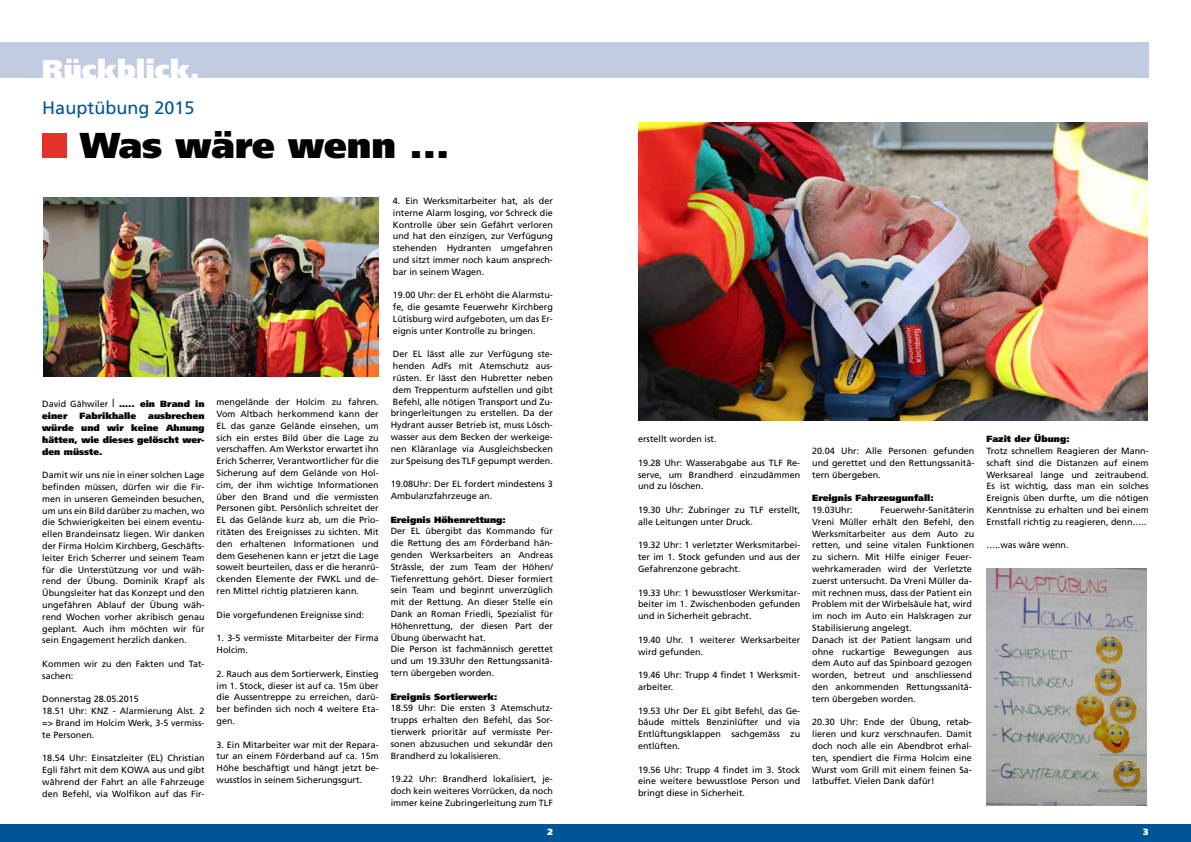
<style>
.page{position:relative;width:1191px;height:842px;background:#fff}
.page>*{position:absolute;margin:0;border:0;box-sizing:border-box;transform-origin:0 0}
.t1{font:900 36px "Frutiger";color:#000}
.t2{font:900 27px "Frutiger";color:#fff}
.t3{font:18px "Frutiger";color:#005596}
.t4{font:9px/11.8px "Frutiger";color:#000;text-align:justify}
.t5{font:900 9px/11.8px "Frutiger";color:#000}
.t6{font:900 9px "Frutiger";color:#fff}
.s1{font-weight:400}
.s2{font-family:"Times";font-weight:400;font-size:12px}
</style>
<div class="page">
<div style="left:0;top:824px;width:1191px;height:18px;background:#005596"></div>
<div style="left:0;top:43px;width:1148px;height:35px;background:#c1cce2"></div>
<div style="left:42px;top:133px;width:25px;height:25px;background:#e4312b"></div>
<img style="left:43px;top:197px;width:336px;height:179px">
<img style="left:986px;top:568px;width:160px;height:238px">
<img style="left:638px;top:123px;width:509px;height:298px">
<h2 class="t2" style="left:42px;top:53px;width:159px">Rückblick.</h2>
<h3 class="t3" style="left:42px;top:98px;width:154px">Hauptübung 2015</h3>
<h1 class="t1" style="left:80px;top:123px;width:371px">Was wäre wenn ...</h1>
<p class="t5" style="left:42px;top:398px;width:164px"><span class="s1">David Gähwiler</span> <span class="s2">|</span> ….. ein Brand in einer</p>
<p class="t5" style="left:42px;top:410px;width:164px;text-align:justify;text-indent:106px">ausbrechen würde und wir keine Ahnung hätten, wie dieses gelöscht wer&shy;den müsste.</p>
<p class="t4" style="left:42px;top:469px;width:164px">Damit wir uns nie in einer solchen Lage befinden müssen, dürfen wir die Fir&shy;men in unseren Gemeinden besuchen, um uns ein Bild darüber zu machen, wo die Schwierigkeiten bei einem eventu&shy;ellen Brandeinsatz liegen. Wir danken der Firma Holcim Kirchberg, Geschäfts&shy;leiter Erich Scherrer und seinem Team für die Unterstützung vor und wäh&shy;rend der Übung. Dominik Krapf als Übungsleiter hat das Konzept und den ungefähren Ablauf der Übung wäh&shy;rend Wochen vorher akribisch genau geplant. Auch ihm möchten wir für sein Engagement herzlich danken.</p>
<p class="t4" style="left:42px;top:658px;width:164px">Kommen wir zu den Fakten und Tat&shy;sachen:</p>
<p class="t4" style="left:42px;top:693px;width:164px;text-align:left">Donnerstag 28.05.2015<br>18.51 Uhr: KNZ - Alarmierung Alst. 2 =&gt; Brand im Holcim Werk, 3-5 vermiss&shy;te Personen.</p>
<p class="t4" style="left:42px;top:752px;width:164px">18.54 Uhr: Einsatzleiter (EL) Christian Egli fährt mit dem KOWA aus und gibt während der Fahrt an alle Fahrzeuge den Befehl, via Wolfikon auf das Fir-</p>
<p class="t5" style="left:80px;top:410px;width:58px">Fabrikhalle</p>
<p class="t4" style="left:216px;top:396px;width:164px">mengelände der Holcim zu fahren.<br>Vom Altbach herkommend kann der EL das ganze Gelände einsehen, um sich ein erstes Bild über die Lage zu verschaffen. Am Werkstor erwartet ihn Erich Scherrer, Verantwortlicher für die Sicherung auf dem Gelände von Hol&shy;cim, der ihm wichtige Informationen über den Brand und die vermissten Personen gibt. Persönlich schreitet der EL das Gelände kurz ab, um die Prio&shy;ritäten des Ereignisses zu sichten. Mit den erhaltenen Informationen und dem Gesehenen kann er jetzt die Lage soweit beurteilen, dass er die heranrü&shy;ckenden Elemente der FWKL und de&shy;ren Mittel richtig platzieren kann.</p>
<p class="t4" style="left:216px;top:609px;width:149px">Die vorgefundenen Ereignisse sind:</p>
<p class="t4" style="left:216px;top:632px;width:164px">1. 3-5 vermisste Mitarbeiter der Firma<br>Holcim.</p>
<p class="t4" style="left:216px;top:668px;width:164px">2. Rauch aus dem Sortierwerk, Einstieg im 1. Stock, dieser ist auf ca. 15m über die Aussentreppe zu erreichen, darü&shy;ber befinden sich noch 4 weitere Eta&shy;gen.</p>
<p class="t4" style="left:216px;top:738px;width:164px">3. Ein Mitarbeiter war mit der Repara&shy;tur an einem Förderband auf ca. 15m Höhe beschäftigt und hängt jetzt be&shy;wusstlos in seinem Sicherungsgurt.</p>
<p class="t4" style="left:393px;top:195px;width:161px">4. Ein Werksmitarbeiter hat, als der interne Alarm losging, vor Schreck die Kontrolle über sein Gefährt verloren und hat den einzigen, zur Verfügung stehenden Hydranten umgefahren und sitzt immer noch kaum ansprech&shy;bar in seinem Wagen.</p>
<p class="t4" style="left:393px;top:289px;width:161px">19.00 Uhr: der EL erhöht die Alarmstu&shy;fe, die gesamte Feuerwehr Kirchberg Lütisburg wird aufgeboten, um das Er&shy;eignis unter Kontrolle zu bringen.</p>
<p class="t4" style="left:391px;top:348px;width:164px">Der EL lässt alle zur Verfügung ste&shy;henden AdFs mit Atemschutz aus&shy;rüsten. Er lässt den Hubretter neben dem Treppenturm aufstellen und gibt Befehl, alle nötigen Transport und Zu&shy;bringerleitungen zu erstellen. Da der Hydrant ausser Betrieb ist, muss Lösch&shy;wasser aus dem Becken der werkeige&shy;nen Kläranlage via Ausgleichsbecken zur Speisung des TLF gepumpt werden.</p>
<p class="t4" style="left:391px;top:478px;width:164px">19.08Uhr: Der EL fordert mindestens 3<br>Ambulanzfahrzeuge an.</p>
<p class="t5" style="left:391px;top:513px;width:117px">Ereignis Höhenrettung:</p>
<p class="t4" style="left:391px;top:525px;width:164px;text-align:left">Der EL übergibt das Kommando für die Rettung des am Förderband hän&shy;genden Werksarbeiters an Andreas Strässle, der zum Team der Höhen/ Tiefenrettung gehört. Dieser formiert sein Team und beginnt unverzüglich mit der Rettung. An dieser Stelle ein Dank an Roman Friedli, Spezialist für Höhenrettung, der diesen Part der Übung überwacht hat.<br>Die Person ist fachmännisch gerettet und um 19.33Uhr den Rettungssanitä&shy;tern übergeben worden.</p>
<p class="t5" style="left:391px;top:690px;width:108px">Ereignis Sortierwerk:</p>
<p class="t4" style="left:391px;top:702px;width:164px">18.59 Uhr: Die ersten 3 Atemschutz&shy;trupps erhalten den Befehl, das Sor&shy;tierwerk prioritär auf vermisste Per&shy;sonen abzusuchen und sekundär den Brandherd zu lokalisieren.</p>
<p class="t4" style="left:391px;top:773px;width:164px">19.22 Uhr: Brandherd lokalisiert, je&shy;doch kein weiteres Vorrücken, da noch immer keine Zubringerleitung zum TLF</p>
<p class="t4" style="left:638px;top:433px;width:80px">erstellt worden ist.</p>
<p class="t4" style="left:638px;top:457px;width:164px">19.28 Uhr: Wasserabgabe aus TLF Re&shy;serve, um Brandherd einzudämmen und zu löschen.</p>
<p class="t4" style="left:638px;top:504px;width:164px">19.30 Uhr: Zubringer zu TLF erstellt, alle Leitungen unter Druck.</p>
<p class="t4" style="left:638px;top:539px;width:164px">19.32 Uhr: 1 verletzter Werksmitarbei&shy;ter im 1. Stock gefunden und aus der Gefahrenzone gebracht.</p>
<p class="t4" style="left:638px;top:586px;width:164px">19.33 Uhr: 1 bewusstloser Werksmitar&shy;beiter im 1. Zwischenboden gefunden und in Sicherheit gebracht.</p>
<p class="t4" style="left:638px;top:634px;width:164px">19.40 Uhr. 1 weiterer Werksarbeiter wird gefunden.</p>
<p class="t4" style="left:638px;top:669px;width:164px">19.46 Uhr: Trupp 4 findet 1 Werksmit&shy;arbeiter.</p>
<p class="t4" style="left:638px;top:704px;width:164px">19.53 Uhr Der EL gibt Befehl, das Ge&shy;bäude mittels Benzinlüfter und via Entlüftungsklappen sachgemäss zu entlüften.</p>
<p class="t4" style="left:638px;top:763px;width:164px">19.56 Uhr: Trupp 4 findet im 3. Stock eine weitere bewusstlose Person und bringt diese in Sicherheit.</p>
<p class="t4" style="left:812px;top:445px;width:164px">20.04 Uhr: Alle Personen gefunden und gerettet und den Rettungssanitä&shy;tern übergeben.</p>
<p class="t5" style="left:812px;top:492px;width:123px">Ereignis Fahrzeugunfall:</p>
<p class="t4" style="left:812px;top:504px;width:42px">19.03Uhr:</p>
<p class="t4" style="left:812px;top:504px;width:164px;text-align:left;text-indent:68px">Feuerwehr-Sanitäterin Vreni Müller erhält den Befehl, den Werksmitarbeiter aus dem Auto zu retten, und seine vitalen Funktionen zu sichern. Mit Hilfe einiger Feuer&shy;wehrkameraden wird der Verletzte zuerst untersucht. Da Vreni Müller da&shy;mit rechnen muss, dass der Patient ein Problem mit der Wirbelsäule hat, wird im noch im Auto ein Halskragen zur Stabilisierung angelegt.<br>Danach ist der Patient langsam und ohne ruckartige Bewegungen aus dem Auto auf das Spinboard gezogen worden, betreut und anschliessend den ankommenden Rettungssanitä&shy;tern übergeben worden.</p>
<p class="t4" style="left:812px;top:716px;width:161px">20.30 Uhr: Ende der Übung, retab&shy;lieren und kurz verschnaufen. Damit doch noch alle ein Abendbrot erhal&shy;ten, spendiert die Firma Holcim eine Wurst vom Grill mit einem feinen Sa&shy;latbuffet. Vielen Dank dafür!</p>
<p class="t5" style="left:986px;top:433px;width:85px">Fazit der Übung:</p>
<p class="t4" style="left:986px;top:445px;width:164px">Trotz schnellem Reagieren der Mann&shy;schaft sind die Distanzen auf einem Werksareal lange und zeitraubend.<br>Es ist wichtig, dass man ein solches Ereignis üben durfte, um die nötigen Kenntnisse zu erhalten und bei einem Ernstfall richtig zu reagieren, denn…..</p>
<p class="t4" style="left:986px;top:539px;width:84px">…..was wäre wenn.</p>
<p class="t6" style="left:547px;top:827px;width:7px">2</p>
<p class="t6" style="left:1143px;top:827px;width:7px">3</p>
</div>
